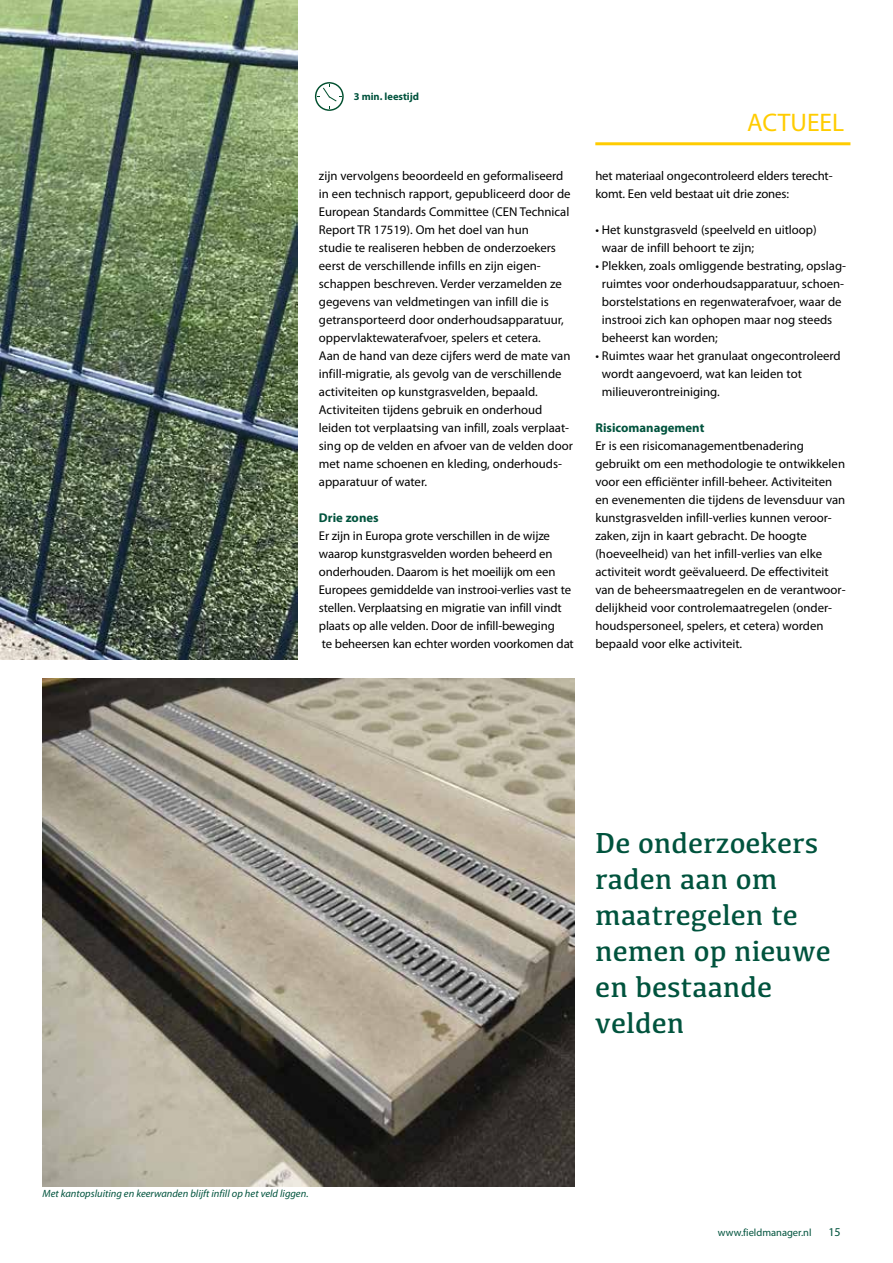
<style>
.page{position:relative;width:893px;height:1263px;background:#fff}
.page>*{position:absolute;margin:0;border:0;box-sizing:border-box;transform-origin:0 0}
.t1{font:30px/36px "Kefa";color:#00533d}
.t2{font:25.5px "Myriad Pro";color:#fc0}
.t3{font:12.75px/18px "Myriad Pro";color:#000}
.t4{font:700 12.75px "Myriad Pro";color:#00533d}
.t5{font:12px "Myriad Pro";color:#00533d}
.t6{font:italic 10.5px "Myriad Pro";color:#00533d}
.t7{font:10.5px "Myriad Pro";color:#00533d}
.t8{font:700 10.5px "Myriad Pro";color:#00533d}
</style>
<div class="page">
<hr style="left:595px;top:142px;width:255px;height:3px;background:#fc0">
<img style="left:0;top:0;width:298px;height:660px">
<svg style="left:315px;top:82px;width:29px;height:29px"></svg>
<img style="left:43px;top:678px;width:531px;height:508px">
<p class="t8" style="left:354px;top:90px;width:67px">3 min. leestijd</p>
<p class="t3" style="left:319px;top:167px;width:256px">zijn vervolgens beoordeeld en geformaliseerd in een technisch rapport, gepubliceerd door de European Standards Committee (CEN Technical Report TR 17519). Om het doel van hun<br>studie te realiseren hebben de onderzoekers eerst de verschillende infills en zijn eigen&shy;schappen beschreven. Verder verzamelden ze gegevens van veldmetingen van infill die is getransporteerd door onderhoudsapparatuur, oppervlaktewaterafvoer, spelers et cetera.<br>Aan de hand van deze cijfers werd de mate van infill-migratie, als gevolg van de verschillende activiteiten op kunstgrasvelden, bepaald.<br>Activiteiten tijdens gebruik en onderhoud leiden tot verplaatsing van infill, zoals verplaat&shy;sing op de velden en afvoer van de velden door met name schoenen en kleding, onderhouds&shy;apparatuur of water.</p>
<p class="t4" style="left:319px;top:509px;width:61px">Drie zones</p>
<p class="t3" style="left:319px;top:527px;width:256px">Er zijn in Europa grote verschillen in de wijze waarop kunstgrasvelden worden beheerd en onderhouden. Daarom is het moeilijk om een Europees gemiddelde van instrooi-verlies vast te stellen. Verplaatsing en migratie van infill vindt plaats op alle velden. Door de infill-beweging<br>te beheersen kan echter worden voorkomen dat</p>
<h2 class="t2" style="left:747px;top:107px;width:99px">ACTUEEL</h2>
<p class="t3" style="left:595px;top:167px;width:239px">het materiaal ongecontroleerd elders terecht&shy;komt. Een veld bestaat uit drie zones:</p>
<p class="t3" style="left:602px;top:221px;width:216px;text-indent:-7px">• Het kunstgrasveld (speelveld en uitloop) waar de infill behoort te zijn;</p>
<p class="t3" style="left:602px;top:257px;width:246px;text-indent:-7px">• Plekken, zoals omliggende bestrating, opslag&shy;ruimtes voor onderhoudsapparatuur, schoen&shy;borstelstations en regenwaterafvoer, waar de instrooi zich kan ophopen maar nog steeds beheerst kan worden;</p>
<p class="t3" style="left:602px;top:347px;width:240px;text-indent:-7px">• Ruimtes waar het granulaat ongecontroleerd wordt aangevoerd, wat kan leiden tot milieuverontreiniging.</p>
<p class="t4" style="left:595px;top:420px;width:111px">Risicomanagement</p>
<p class="t3" style="left:595px;top:437px;width:252px">Er is een risicomanagementbenadering gebruikt om een methodologie te ontwikkelen voor een efficiënter infill-beheer. Activiteiten en evenementen die tijdens de levensduur van kunstgrasvelden infill-verlies kunnen veroor&shy;zaken, zijn in kaart gebracht. De hoogte (hoeveelheid) van het infill-verlies van elke activiteit wordt geëvalueerd. De effectiviteit van de beheersmaatregelen en de verantwoor&shy;delijkheid voor controlemaatregelen (onder&shy;houdspersoneel, spelers, et cetera) worden bepaald voor elke activiteit.</p>
<p class="t6" style="left:43px;top:1187px;width:268px">Met kantopsluiting en keerwanden blijft infill op het veld liggen.</p>
<h1 class="t1" style="left:595px;top:824px;width:237px">De onderzoekers raden aan om maatregelen te nemen op nieuwe en bestaande velden</h1>
<p class="t7" style="left:718px;top:1226px;width:95px">www.fieldmanager.nl</p>
<p class="t5" style="left:828px;top:1224px;width:14px">15</p>
</div>
